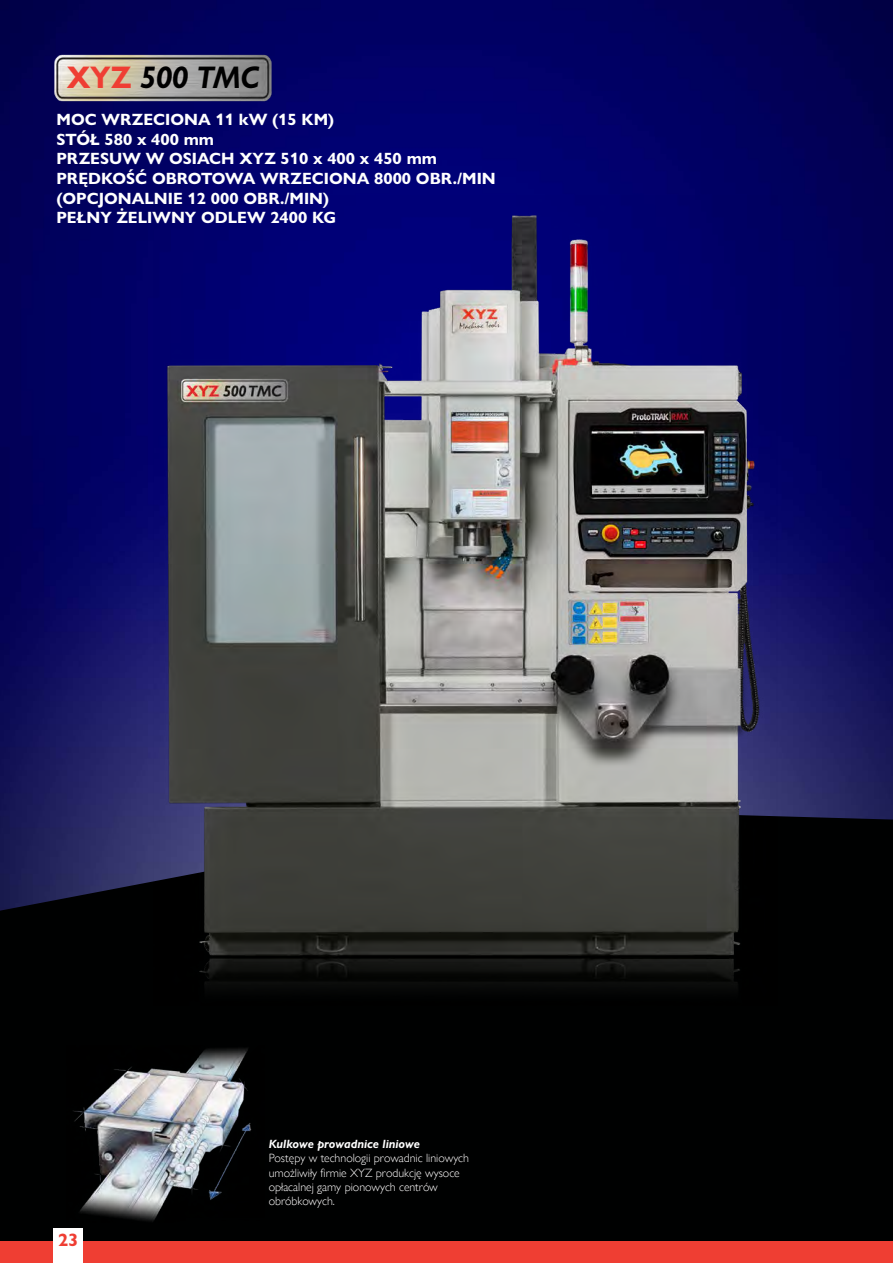
<style>
.page{position:relative;width:893px;height:1263px;background:#fff}
.page>*{position:absolute;margin:0;border:0;box-sizing:border-box;transform-origin:0 0}
.t1{font:italic 700 31.35px "Gill Sans Nova";letter-spacing:-.02em;color:#000;scale:.94 1}
.t2{font:700 18px "Gill Sans Nova";color:#ef3e33}
.t3{font:700 16.35px/19.6px "Gill Sans Nova";color:#fff}
.t4{font:300 12px/14.4px "Gill Sans Nova";color:#fff}
.t5{font:italic 700 12px "Gill Sans Nova";color:#fff}
.s1{font-style:normal;color:#ef3e33}
.s2{font-size:16.5px}
</style>
<div class="page">
<img style="left:0;top:0;width:893px;height:809px">
<div style="left:0;top:809px;width:893px;height:433px;background:#000101"></div>
<div style="left:0;top:1242px;width:893px;height:21px;background:#ef3e33"></div>
<div style="left:53px;top:1229px;width:30px;height:34px;background:#fff"></div>
<img style="left:55px;top:53px;width:219px;height:50px">
<img style="left:153px;top:196px;width:624px;height:810px">
<img style="left:67px;top:1045px;width:197px;height:177px">
<p class="t1" style="left:67px;top:57px;width:206px"><span class="s1">XYZ</span> 500 TMC</p>
<p class="t3" style="left:57px;top:110px;width:279px">MOC WRZECIONA <span class="s2">11 kW</span> (15 KM)</p>
<p class="t3" style="left:57px;top:129px;width:159px">STÓŁ 580 x 400 mm</p>
<p class="t3" style="left:57px;top:149px;width:441px">PRZESUW W OSIACH XYZ 510 x 400 x 450 mm<br>PRĘDKOŚĆ OBROTOWA WRZECIONA 8000 OBR./MIN</p>
<p class="t3" style="left:57px;top:188px;width:274px">(OPCJONALNIE 12 000 OBR./MIN)</p>
<p class="t3" style="left:57px;top:208px;width:281px">PEŁNY ŻELIWNY ODLEW 2400 KG</p>
<p class="t2" style="left:58px;top:1228px;width:22px">23</p>
<p class="t5" style="left:269px;top:1136px;width:153px">Kulkowe prowadnice liniowe</p>
<p class="t4" style="left:269px;top:1151px;width:202px">Postępy w technologii prowadnic liniowych umożliwiły firmie XYZ produkcję wysoce opłacalnej gamy pionowych centrów obróbkowych.</p>
</div>
